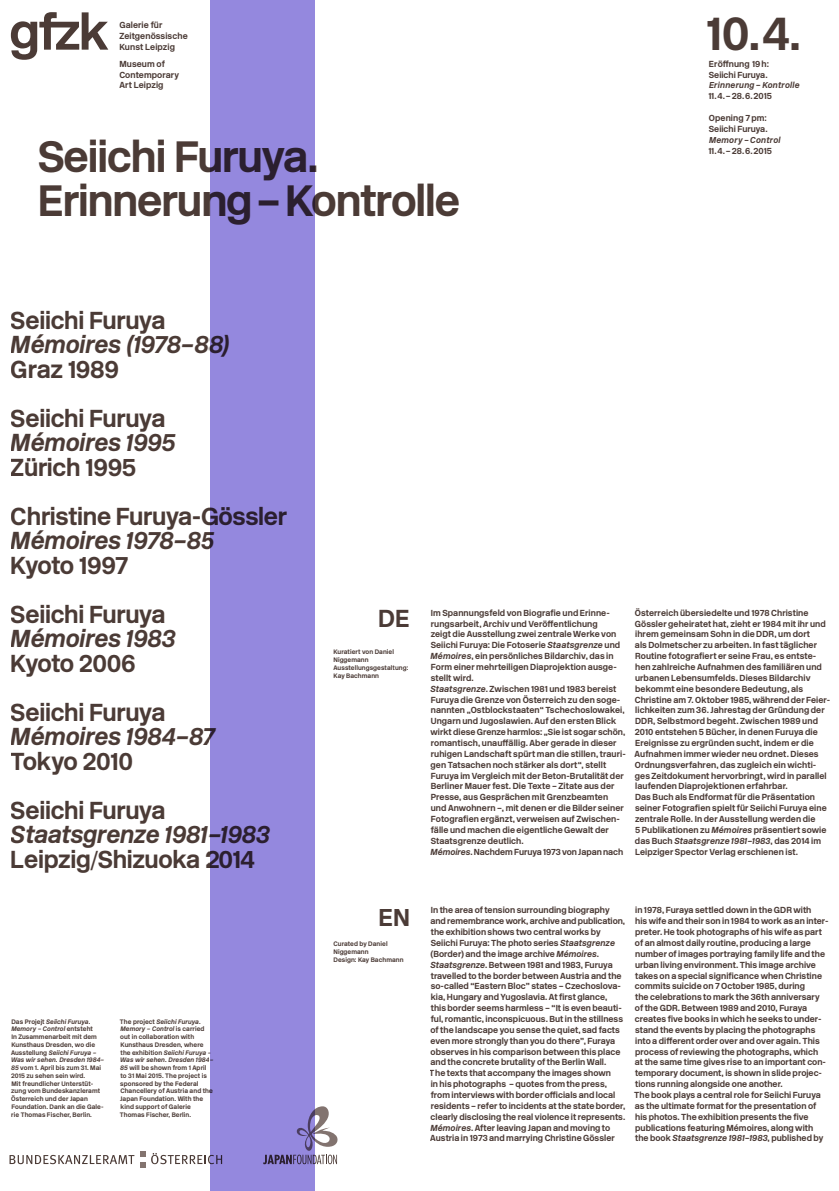
<style>
.page{position:relative;width:839px;height:1191px;background:#fff}
.page>*{position:absolute;margin:0;border:0;box-sizing:border-box;transform-origin:0 0}
.t1{font:700 46.64px "New Rail Alphabet";color:#4b3b36}
.t2{font:700 43.75px/43.4px "New Rail Alphabet";letter-spacing:-.025em;color:#4b3b36}
.t3{font:700 24.5px/49px "New Rail Alphabet";letter-spacing:-.015em;color:#4b3b36}
.t4{font:italic 700 24.5px "New Rail Alphabet";letter-spacing:-.015em;color:#4b3b36}
._11_pt{font:700 8.75px/10.8px "New Rail Alphabet";letter-spacing:.005em;color:#4b3b36}
._11_pt-2{font:italic 700 8.58px "New Rail Alphabet";letter-spacing:.025em;color:#4b3b36}
.gfzk_7_4{font:700 6.48px/7.8px "New Rail Alphabet";letter-spacing:.01em;color:#4b3b36}
.gfzk_7_4-2{font:italic 700 6.48px "New Rail Alphabet";letter-spacing:.01em;color:#4b3b36}
.s1{font-size:8.75px}
.s2{font-style:normal}
.s3{font-style:italic}
</style>
<div class="page">
<svg style="left:11px;top:12px;width:97px;height:48px"></svg>
<svg style="left:140px;top:1151px;width:5px;height:5px"></svg>
<svg style="left:140px;top:1162px;width:5px;height:6px"></svg>
<svg style="left:10px;top:1154px;width:124px;height:10px"></svg>
<svg style="left:151px;top:1153px;width:59px;height:11px"></svg>
<svg style="left:314px;top:1106px;width:24px;height:58px"></svg>
<div style="left:210px;top:0;width:104px;height:1191px;background:#9488de"></div>
<p class="_11_pt" style="left:119px;top:19px;width:45px">Galerie für</p>
<p class="_11_pt" style="left:119px;top:30px;width:70px">Zeitgenössische</p>
<p class="_11_pt" style="left:119px;top:41px;width:57px">Kunst Leipzig</p>
<p class="_11_pt" style="left:119px;top:58px;width:47px">Museum of</p>
<p class="_11_pt" style="left:119px;top:69px;width:61px">Contemporary</p>
<p class="_11_pt" style="left:119px;top:80px;width:46px">Art Leipzig</p>
<h2 class="t2" style="left:38px;top:135px;width:424px">Seiichi Furuya.<br>Erinnerung–Kontrolle</h2>
<p class="t1" style="left:705px;top:2px;width:97px">10.4.</p>
<p class="_11_pt" style="left:708px;top:58px;width:62px">Eröffnung 19h:</p>
<p class="_11_pt" style="left:708px;top:69px;width:60px">Seiichi Furuya.</p>
<p class="_11_pt-2" style="left:708px;top:80px;width:92px">Erinnerung <span class="s1">–</span> Kontrolle</p>
<p class="_11_pt" style="left:708px;top:91px;width:65px">11.4.–28.6.2015</p>
<p class="_11_pt" style="left:708px;top:112px;width:59px">Opening 7pm:</p>
<p class="_11_pt" style="left:708px;top:123px;width:60px">Seiichi Furuya.</p>
<p class="_11_pt-2" style="left:708px;top:134px;width:73px">Memory –Control</p>
<p class="_11_pt" style="left:708px;top:145px;width:65px">11.4.–28.6.2015</p>
<h3 class="t3" style="left:11px;top:295px;width:156px">Seiichi Furuya</h3>
<h3 class="t4" style="left:11px;top:328px;width:221px">Mémoires (1978–88)</h3>
<h3 class="t3" style="left:11px;top:344px;width:156px">Graz 1989<br>Seiichi Furuya</h3>
<h3 class="t4" style="left:11px;top:426px;width:166px">Mémoires 1995</h3>
<h3 class="t3" style="left:11px;top:442px;width:278px">Zürich 1995<br>Christine Furuya-Gössler</h3>
<h3 class="t4" style="left:11px;top:524px;width:206px">Mémoires 1978–85</h3>
<h3 class="t3" style="left:11px;top:540px;width:156px">Kyoto 1997<br>Seiichi Furuya</h3>
<h3 class="t4" style="left:11px;top:622px;width:166px">Mémoires 1983</h3>
<h3 class="t3" style="left:11px;top:638px;width:156px">Kyoto 2006<br>Seiichi Furuya</h3>
<h3 class="t4" style="left:11px;top:720px;width:207px">Mémoires 1984–87</h3>
<h3 class="t3" style="left:11px;top:736px;width:156px">Tokyo 2010<br>Seiichi Furuya</h3>
<h3 class="t4" style="left:11px;top:818px;width:260px">Staatsgrenze 1981–1983</h3>
<h3 class="t3" style="left:11px;top:834px;width:246px">Leipzig/Shizuoka 2014</h3>
<p class="gfzk_7_4-2" style="left:11px;top:1017px;width:81px"><span class="s2">Das Projejt</span> Seiichi Furuya.</p>
<p class="gfzk_7_4-2" style="left:11px;top:1024px;width:83px">Memory – Control <span class="s2">entsteht</span></p>
<p class="gfzk_7_4" style="left:11px;top:1033px;width:95px">In Zusammenarbeit mit dem<br>Kunsthaus Dresden, wo die<br>Ausstellung <span class="s3">Seiichi Furuya –<br>Was wir sehen. Dresden 1984–<br>85</span> vom 1. April bis zum 31. Mai<br>2015 zu sehen sein wird.</p>
<p class="gfzk_7_4" style="left:11px;top:1079px;width:94px">Mit freundlicher Unterstüt&shy;zung vom Bundeskanzleramt<br>Österreich und der Japan<br>Foundation. Dank an die Gale&shy;rie Thomas Fischer, Berlin.</p>
<p class="gfzk_7_4-2" style="left:120px;top:1017px;width:82px"><span class="s2">The project</span> Seiichi Furuya.</p>
<p class="gfzk_7_4" style="left:120px;top:1025px;width:95px"><span class="s3">Memory – Control</span> is carried out in collaboration with<br>Kunsthaus Dresden, where the exhibition <span class="s3">Seiichi Furuya –<br>Was wir sehen. Dresden 1984–<br>85</span> will be shown from 1 April</p>
<p class="gfzk_7_4" style="left:120px;top:1071px;width:94px">to 31 Mai 2015. The project is sponsored by the Federal<br>Chancellery of Austria and the<br>Japan Foundation. With the kind support of Galerie</p>
<p class="gfzk_7_4" style="left:120px;top:1110px;width:73px">Thomas Fischer, Berlin.</p>
<h3 class="t3" style="left:378px;top:593px;width:33px">DE</h3>
<p class="gfzk_7_4" style="left:333px;top:648px;width:62px">Kuratiert von Daniel</p>
<p class="gfzk_7_4" style="left:333px;top:656px;width:37px">Niggemann</p>
<p class="gfzk_7_4" style="left:333px;top:664px;width:76px">Ausstellungsgestaltung:</p>
<p class="gfzk_7_4" style="left:333px;top:671px;width:47px">Kay Bachmann</p>
<h3 class="t3" style="left:378px;top:893px;width:33px">EN</h3>
<p class="gfzk_7_4" style="left:333px;top:940px;width:56px">Curated by Daniel</p>
<p class="gfzk_7_4" style="left:333px;top:947px;width:37px">Niggemann</p>
<p class="gfzk_7_4" style="left:333px;top:955px;width:72px">Design: Kay Bachmann</p>
<p class="_11_pt" style="left:430px;top:607px;width:196px">Im Spannungsfeld von Biografie und Erinne&shy;rungsarbeit, Archiv und Veröffentlichung<br>zeigt die Ausstellung zwei zentrale Werke von Seiichi Furuya: Die Fotoserie <span class="s3">Staatsgrenze</span> und <span class="s3">Mémoires</span>, ein persönliches Bildarchiv, das in Form einer mehrteiligen Diaprojektion ausge&shy;stellt wird.<br><span class="s3">Staatsgrenze</span>. Zwischen 1981 und 1983 bereist Furuya die Grenze von Österreich zu den soge&shy;nannten „Ostblockstaaten“ Tschechoslowakei, Ungarn und Jugoslawien. Auf den ersten Blick wirkt diese Grenze harmlos: „Sie ist sogar schön, romantisch, unauffällig. Aber gerade in dieser ruhigen Landschaft spürt man die stillen, trauri-- gen Tatsachen noch stärker als dort“, stellt Furuya im Vergleich mit der Beton-Brutalität der Berliner Mauer fest. Die Texte – Zitate aus der Presse, aus Gesprächen mit Grenzbeamten und Anwohnern –, mit denen er die Bilder seiner Fotografien ergänzt, verweisen auf Zwischen&shy;fälle und machen die eigentliche Gewalt der Staatsgrenze deutlich.<br><span class="s3">Mémoires</span>. Nachdem Furuya 1973 von Japan nach</p>
<p class="_11_pt" style="left:634px;top:607px;width:196px">Österreich übersiedelte und 1978 Christine Gössler geheiratet hat, zieht er 1984 mit ihr und ihrem gemeinsam Sohn in die DDR, um dort<br>als Dolmetscher zu arbeiten. In fast täglicher Routine fotografiert er seine Frau, es entste&shy;hen zahlreiche Aufnahmen des familiären und urbanen Lebensumfelds. Dieses Bildarchiv bekommt eine besondere Bedeutung, als Christine am 7. Oktober 1985, während der Feier&shy;lichkeiten zum 36. Jahrestag der Gründung der DDR, Selbstmord begeht. Zwischen 1989 und 2010 entstehen 5 Bücher, in denen Furuya die Ereignisse zu ergründen sucht, indem er die Aufnahmen immer wieder neu ordnet. Dieses Ordnungsverfahren, das zugleich ein wichti&shy;ges Zeitdokument hervorbringt, wird in parallel laufenden Diaprojektionen erfahrbar.<br>Das Buch als Endformat für die Präsentation seiner Fotografien spielt für Seiichi Furuya eine zentrale Rolle. In der Ausstellung werden die<br>5 Publikationen zu <span class="s3">Mémoires</span> präsentiert sowie das Buch <span class="s3">Staatsgrenze 1981–1983</span>, das 2014 im Leipziger Spector Verlag erschienen ist.</p>
<p class="_11_pt" style="left:430px;top:905px;width:197px">In the area of tension surrounding biography and remembrance work, archive and publication, the exhibition shows two central works by Seiichi Furuya: The photo series <span class="s3">Staatsgrenze </span>(Border) and the image archive <span class="s3">Mémoires</span>.<br><span class="s3">Staatsgrenze</span>. Between 1981 and 1983, Furuya travelled to the border between Austria and the so-called “Eastern Bloc” states – Czechoslova&shy;kia, Hungary and Yugoslavia. At first glance,<br>this border seems harmless – “It is even beauti&shy;ful, romantic, inconspicuous. But in the stillness of the landscape you sense the quiet, sad facts even more strongly than you do there”, Furaya observes in his comparison between this place and the concrete brutality of the Berlin Wall.<br>The texts that accompany the images shown<br>in his photographs – quotes from the press, from interviews with border officials and local residents – refer to incidents at the state border, clearly disclosing the real violence it represents.<br><span class="s3">Mémoires</span>. After leaving Japan and moving to Austria in 1973 and marrying Christine Gössler</p>
<p class="_11_pt" style="left:634px;top:905px;width:196px">in 1978, Furaya settled down in the GDR with<br>his wife and their son in 1984 to work as an inter&shy;preter. He took photographs of his wife as part of an almost daily routine, producing a large number of images portraying family life and the urban living environment. This image archive takes on a special significance when Christine commits suicide on 7 October 1985, during<br>the celebrations to mark the 36th anniversary of the GDR. Between 1989 and 2010, Furaya creates five books in which he seeks to under&shy;stand the events by placing the photographs into a different order over and over again. This process of reviewing the photographs, which<br>at the same time gives rise to an important con&shy;temporary document, is shown in slide projec&shy;tions running alongside one another.<br>The book plays a central role for Seiichi Furuya as the ultimate format for the presentation of his photos. The exhibition presents the five publications featuring Mémoires, along with<br>the book <span class="s3">Staatsgrenze 1981–1983</span>, published by</p>
</div>
